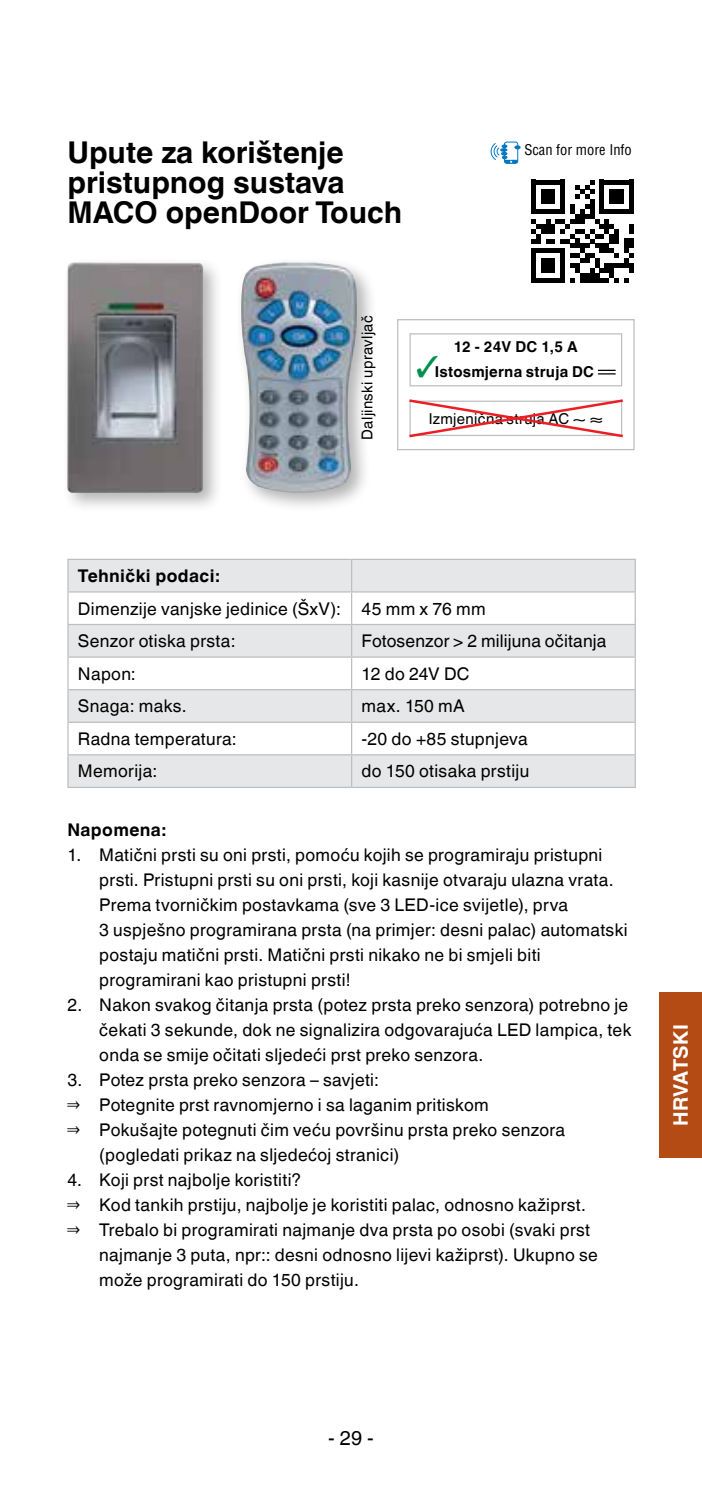
<style>
.page{position:relative;width:702px;height:1489px;background:#fff}
.page>*{position:absolute;margin:0;border:0;box-sizing:border-box;transform-origin:0 0}
.t1{font:700 30px/30px "Helvetica Linotype";color:#000}
.t2{font:700 20px "Helvetica Linotype";letter-spacing:.015em;color:#fff}
.t3{font:20px "Helvetica Linotype";color:#000}
.t4{font:17.5px/25px "Helvetica Linotype";letter-spacing:.02em;color:#000}
.t5{font:700 17.5px "Helvetica Linotype";letter-spacing:.025em;color:#000}
.t6{font:15px "Helvetica Linotype";letter-spacing:.025em;color:#000}
.t7{font:700 15px "Helvetica Linotype";letter-spacing:.015em;color:#000}
.t8{font:condensed 14.5px "MACO Helvetica";color:#000}
.s1{color:#00904d}
</style>
<div class="page">
<div style="left:235px;top:256px;width:142px;height:257px;background:#000;opacity:.3"></div>
<img style="left:241px;top:262px;width:98px;height:231px">
<div style="left:62px;top:256px;width:162px;height:257px;background:#000;opacity:.3"></div>
<img style="left:67px;top:262px;width:136px;height:231px">
<div style="left:504px;top:142px;width:14px;height:22px;border:1px solid #0077c1;border-radius:2px"></div>
<svg style="left:490px;top:142px;width:30px;height:21px"></svg>
<svg style="left:531px;top:180px;width:102px;height:103px"></svg>
<hr style="left:629px;top:263px;width:4px;height:10px;background:#000">
<svg style="left:69px;top:560px;width:565px;height:226px;fill:#e6e7e8"></svg>
<svg style="left:69px;top:722px;width:565px;height:32px"></svg>
<hr style="left:67px;top:560px;width:2px;height:31px;background:#bcbec0">
<hr style="left:67px;top:558px;width:284px;height:2px;background:#bcbec0">
<hr style="left:351px;top:560px;width:1px;height:31px;background:#bcbec0">
<hr style="left:634px;top:560px;width:2px;height:31px;background:#bcbec0">
<hr style="left:351px;top:558px;width:285px;height:2px;background:#bcbec0">
<hr style="left:67px;top:592px;width:2px;height:32px;background:#bcbec0">
<hr style="left:67px;top:591px;width:284px;height:1px;background:#bcbec0">
<hr style="left:351px;top:592px;width:1px;height:32px;background:#bcbec0">
<hr style="left:634px;top:592px;width:2px;height:32px;background:#bcbec0">
<hr style="left:351px;top:591px;width:285px;height:1px;background:#bcbec0">
<hr style="left:67px;top:625px;width:2px;height:31px;background:#bcbec0">
<hr style="left:67px;top:624px;width:284px;height:1px;background:#bcbec0">
<hr style="left:351px;top:625px;width:1px;height:31px;background:#bcbec0">
<hr style="left:634px;top:625px;width:2px;height:31px;background:#bcbec0">
<hr style="left:351px;top:624px;width:285px;height:1px;background:#bcbec0">
<hr style="left:67px;top:657px;width:2px;height:32px;background:#bcbec0">
<hr style="left:67px;top:656px;width:284px;height:1px;background:#bcbec0">
<hr style="left:351px;top:657px;width:1px;height:32px;background:#bcbec0">
<hr style="left:634px;top:657px;width:2px;height:32px;background:#bcbec0">
<hr style="left:351px;top:656px;width:285px;height:1px;background:#bcbec0">
<hr style="left:67px;top:690px;width:2px;height:31px;background:#bcbec0">
<hr style="left:67px;top:689px;width:284px;height:1px;background:#bcbec0">
<hr style="left:351px;top:690px;width:1px;height:31px;background:#bcbec0">
<hr style="left:634px;top:690px;width:2px;height:31px;background:#bcbec0">
<hr style="left:351px;top:689px;width:285px;height:1px;background:#bcbec0">
<hr style="left:67px;top:722px;width:2px;height:32px;background:#bcbec0">
<hr style="left:67px;top:721px;width:284px;height:1px;background:#bcbec0">
<hr style="left:351px;top:722px;width:1px;height:32px;background:#bcbec0">
<hr style="left:634px;top:722px;width:2px;height:32px;background:#bcbec0">
<hr style="left:351px;top:721px;width:285px;height:1px;background:#bcbec0">
<hr style="left:67px;top:755px;width:2px;height:31px;background:#bcbec0">
<hr style="left:67px;top:754px;width:284px;height:1px;background:#bcbec0">
<hr style="left:67px;top:786px;width:284px;height:2px;background:#bcbec0">
<hr style="left:351px;top:755px;width:1px;height:31px;background:#bcbec0">
<hr style="left:634px;top:755px;width:2px;height:31px;background:#bcbec0">
<hr style="left:351px;top:754px;width:285px;height:1px;background:#bcbec0">
<hr style="left:351px;top:786px;width:285px;height:2px;background:#bcbec0">
<div style="left:409px;top:333px;width:213px;height:53px;border:1px solid #bcbec0"></div>
<div style="left:397px;top:319px;width:237px;height:131px;border:1px solid #bcbec0"></div>
<svg style="left:598px;top:370px;width:17px;height:4px"></svg>
<svg style="left:409px;top:399px;width:214px;height:39px"></svg>
<div style="left:659px;top:992px;width:43px;height:165px;background:#b44b14"></div>
<h1 class="t1" style="left:67px;top:138px;width:336px">Upute za korištenje pristupnog sustava<br>MACO openDoor Touch</h1>
<p class="t8" style="left:524px;top:140px;width:109px">Scan for more Info</p>
<p class="t6" style="left:358px;top:440px;width:126px;rotate:-90deg">Daljinski upravljač</p>
<p class="t7" style="left:454px;top:338px;width:125px">12 - 24V DC 1,5 A</p>
<p class="t7" style="left:416px;top:363px;width:179px"><span class="s1">✓</span>Istosmjerna struja DC</p>
<p class="t6" style="left:428px;top:410px;width:176px">Izmjenična struja AC ∼ ≈</p>
<p class="t5" style="left:78px;top:565px;width:143px">Tehnički podaci:</p>
<p class="t4" style="left:78px;top:592px;width:409px;line-height:32.5px">Dimenzije vanjske jedinice (ŠxV): 45 mm x 76 mm<br>Senzor otiska prsta:</p>
<p class="t4" style="left:361px;top:628px;width:246px">Fotosenzor &gt; 2 milijuna očitanja</p>
<p class="t4" style="left:78px;top:661px;width:59px">Napon:</p>
<p class="t4" style="left:361px;top:661px;width:109px">12 do 24V DC</p>
<p class="t4" style="left:78px;top:693px;width:110px">Snaga: maks.</p>
<p class="t4" style="left:361px;top:693px;width:105px">max. 150 mA</p>
<p class="t4" style="left:78px;top:726px;width:160px">Radna temperatura:</p>
<p class="t4" style="left:361px;top:726px;width:167px">-20 do +85 stupnjeva</p>
<p class="t4" style="left:78px;top:758px;width:81px">Memorija:</p>
<p class="t4" style="left:361px;top:758px;width:169px">do 150 otisaka prstiju</p>
<p class="t5" style="left:67px;top:819px;width:100px">Napomena:</p>
<p class="t4" style="left:99px;top:842px;width:530px;text-indent:-32px">1. Matični prsti su oni prsti, pomoću kojih se programiraju pristupni prsti. Pristupni prsti su oni prsti, koji kasnije otvaraju ulazna vrata.<br>Prema tvorničkim postavkama (sve 3 LED-ice svijetle), prva<br>3 uspješno programirana prsta (na primjer: desni palac) automatski postaju matični prsti. Matični prsti nikako ne bi smjeli biti programirani kao pristupni prsti!</p>
<p class="t4" style="left:99px;top:992px;width:533px;text-indent:-32px">2. Nakon svakog čitanja prsta (potez prsta preko senzora) potrebno je čekati 3 sekunde, dok ne signalizira odgovarajuća LED lampica, tek onda se smije očitati sljedeći prst preko senzora.</p>
<p class="t4" style="left:67px;top:1067px;width:313px">3. Potez prsta preko senzora – savjeti:</p>
<p class="t4" style="left:67px;top:1092px;width:423px">⇒ Potegnite prst ravnomjerno i sa laganim pritiskom</p>
<p class="t4" style="left:67px;top:1117px;width:499px">⇒ Pokušajte potegnuti čim veću površinu prsta preko senzora</p>
<p class="t4" style="left:99px;top:1142px;width:302px">(pogledati prikaz na sljedećoj stranici)</p>
<p class="t4" style="left:67px;top:1167px;width:235px">4. Koji prst najbolje koristiti?</p>
<p class="t4" style="left:67px;top:1192px;width:520px">⇒ Kod tankih prstiju, najbolje je koristiti palac, odnosno kažiprst.</p>
<p class="t4" style="left:67px;top:1217px;width:524px">⇒ Trebalo bi programirati najmanje dva prsta po osobi (svaki prst</p>
<p class="t4" style="left:99px;top:1242px;width:500px">najmanje 3 puta, npr:: desni odnosno lijevi kažiprst). Ukupno se</p>
<p class="t4" style="left:99px;top:1267px;width:261px">može programirati do 150 prstiju.</p>
<p class="t2" style="left:669px;top:1125px;width:103px;rotate:-90deg">HRVATSKI</p>
<p class="t3" style="left:328px;top:1425px;width:47px">- 29 -</p>
</div>
